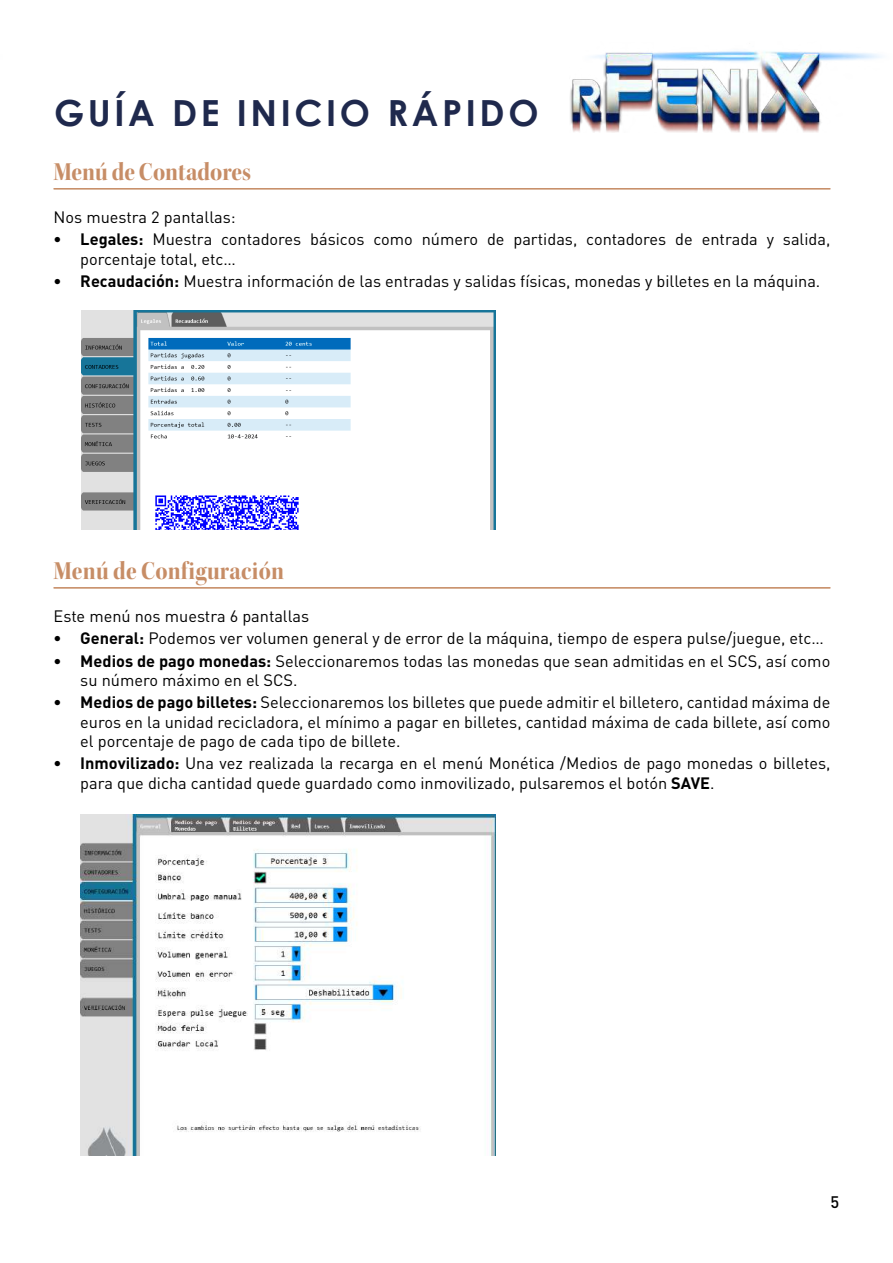
<style>
.page{position:relative;width:893px;height:1263px;background:#fff}
.page>*{position:absolute;margin:0;border:0;box-sizing:border-box;transform-origin:0 0}
.t1{font:700 36px "Century Gothic";letter-spacing:.1em;color:#1f294d}
.t2{font:26.7px "Kepler Std Bold Scn Disp";letter-spacing:.01em;color:#c78d66}
.t3{font:500 16.5px "DIN Pro";color:#000}
.t4{font:16.35px/19.4px "DIN Pro";color:#000}
.s1{font-weight:700}
</style>
<div class="page">
<img style="left:570px;top:51px;width:312px;height:81px">
<hr style="left:54px;top:188px;width:776px;height:1px;background:#c78d66">
<hr style="left:54px;top:189px;width:776px;height:1px;background:#c78d66">
<hr style="left:54px;top:587px;width:776px;height:1px;background:#c78d66">
<hr style="left:54px;top:588px;width:776px;height:1px;background:#c78d66">
<img style="left:81px;top:310px;width:415px;height:219px">
<img style="left:80px;top:815px;width:416px;height:341px">
<h1 class="t1" style="left:54px;top:86px;width:486px">GUÍA DE INICIO RÁPIDO</h1>
<h2 class="t2" style="left:54px;top:157px;width:199px">Menú de Contadores</h2>
<p class="t4" style="left:54px;top:207px;width:184px">Nos muestra 2 pantallas:</p>
<p class="t4" style="left:80px;top:229px;width:752px;text-indent:-27px"><span class="s1">• Legales:</span> Muestra contadores básicos como número de partidas, contadores de entrada y salida, porcentaje total, etc…</p>
<p class="t4" style="left:54px;top:271px;width:768px"><span class="s1">• Recaudación:</span> Muestra información de las entradas y salidas físicas, monedas y billetes en la máquina.</p>
<h2 class="t2" style="left:54px;top:556px;width:232px">Menú de Configuración</h2>
<p class="t4" style="left:54px;top:606px;width:257px">Este menú nos muestra 6 pantallas</p>
<p class="t4" style="left:54px;top:628px;width:772px"><span class="s1">• General:</span> Podemos ver volumen general y de error de la máquina, tiempo de espera pulse/juegue, etc…</p>
<p class="t4" style="left:80px;top:650px;width:751px;text-indent:-27px"><span class="s1">• Medios de pago monedas:</span> Seleccionaremos todas las monedas que sean admitidas en el SCS, así como su número máximo en el SCS.</p>
<p class="t4" style="left:80px;top:692px;width:752px;text-align:justify;text-indent:-27px"><span class="s1">• Medios de pago billetes:</span> Seleccionaremos los billetes que puede admitir el billetero, cantidad máxima de euros en la unidad recicladora, el mínimo a pagar en billetes, cantidad máxima de cada billete, así como el porcentaje de pago de cada tipo de billete.</p>
<p class="t4" style="left:80px;top:753px;width:752px;text-indent:-27px"><span class="s1">• Inmovilizado:</span> Una vez realizada la recarga en el menú Monética /Medios de pago monedas o billetes, para que dicha cantidad quede guardado como inmovilizado, pulsaremos el botón <span class="s1">SAVE</span>.</p>
<p class="t3" style="left:830px;top:1191px;width:10px">5</p>
</div>
